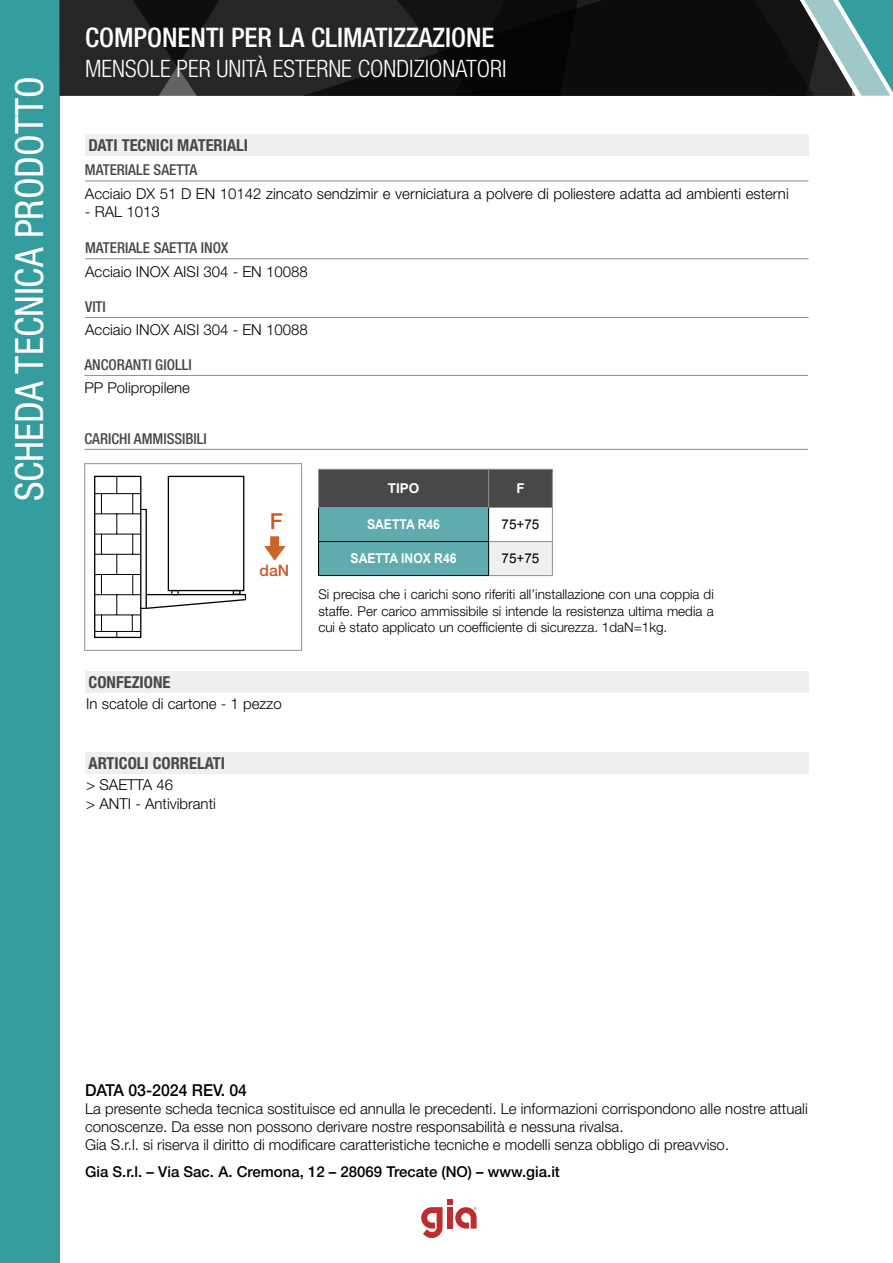
<style>
.page{position:relative;width:893px;height:1263px;background:#fff}
.page>*{position:absolute;margin:0;border:0;box-sizing:border-box;transform-origin:0 0}
.t1{font:condensed 39px "Helvetica Neue LT Std";color:#fff}
.t2{font:500 condensed 27px "Helvetica Neue LT Std";color:#fff}
.t3{font:300 condensed 24px "Helvetica Neue LT Std";color:#fff}
.t4{font:500 22.05px "Helvetica Neue LT Std";color:#c9572c}
.t5{font:700 condensed 16.5px "Helvetica Neue LT Std";color:#484848}
.t6{font:500 16.5px "Helvetica Neue LT Std";color:#000;scale:.96 1}
.t7{font:500 15.75px "Helvetica Neue LT Std";color:#c9572c}
.Stile_di_paragrafo_1{font:300 15px/18px "Helvetica Neue LT Std";color:#000}
.t8{font:500 condensed 15px "Helvetica Neue LT Std";color:#484848}
.t9{font:500 15px "Helvetica Neue LT Std";color:#000}
.t10{font:300 13.5px/16.2px "Helvetica Neue LT Std";color:#000;text-align:justify}
.t11{font:700 13.5px "Arial";color:#fff;scale:.9 1}
.t12{font:13.5px "Arial";color:#000}
.t13{font:700 13.5px "Arial";color:#fff}
</style>
<div class="page">
<div style="left:0;top:0;width:60px;height:1263px;background:#359d9d"></div>
<svg style="left:421px;top:1199px;width:56px;height:39px"></svg>
<svg style="left:64px;top:0;width:740px;height:96px;background:#171717"></svg>
<svg style="left:804px;top:0;width:89px;height:96px;background:#679494"></svg>
<hr style="left:84px;top:449px;width:724px;height:1px;background:#939393">
<svg style="left:319px;top:470px;width:233px;height:105px;background:#658b8c"></svg>
<div style="left:489px;top:541px;width:63px;height:34px;background:#efefef"></div>
<hr style="left:318px;top:507px;width:171px;height:1px;background:#939393">
<hr style="left:489px;top:507px;width:64px;height:1px;background:#939393">
<hr style="left:489px;top:541px;width:64px;height:1px;background:#939393">
<hr style="left:489px;top:575px;width:64px;height:1px;background:#939393">
<hr style="left:318px;top:469px;width:171px;height:1px;background:#939393">
<hr style="left:318px;top:469px;width:1px;height:38px;background:#939393">
<hr style="left:489px;top:469px;width:64px;height:1px;background:#939393">
<hr style="left:488px;top:469px;width:1px;height:38px;background:#939393">
<hr style="left:552px;top:469px;width:1px;height:38px;background:#939393">
<hr style="left:552px;top:508px;width:1px;height:33px;background:#939393">
<hr style="left:552px;top:542px;width:1px;height:33px;background:#939393">
<hr style="left:318px;top:508px;width:1px;height:33px;background:#000">
<hr style="left:488px;top:508px;width:1px;height:33px;background:#000">
<hr style="left:318px;top:541px;width:171px;height:1px;background:#000">
<hr style="left:318px;top:542px;width:1px;height:33px;background:#000">
<hr style="left:488px;top:542px;width:1px;height:33px;background:#000">
<hr style="left:318px;top:575px;width:171px;height:1px;background:#000">
<hr style="left:85px;top:180px;width:723px;height:1px;background:#939393">
<hr style="left:85px;top:317px;width:724px;height:1px;background:#939393">
<hr style="left:84px;top:375px;width:724px;height:1px;background:#939393">
<div style="left:85px;top:134px;width:723px;height:21px;background:#efefef"></div>
<div style="left:85px;top:671px;width:724px;height:21px;background:#efefef"></div>
<div style="left:85px;top:752px;width:724px;height:21px;background:#efefef"></div>
<hr style="left:85px;top:258px;width:724px;height:1px;background:#939393">
<svg style="left:94px;top:475px;width:152px;height:164px"></svg>
<hr style="left:95px;top:631px;width:45px;height:1px;background:#000">
<svg style="left:264px;top:536px;width:22px;height:25px"></svg>
<div style="left:84px;top:463px;width:218px;height:188px;border:1px solid #939393"></div>
<p class="t1" style="left:7px;top:501px;width:426px;rotate:-90deg">SCHEDA TECNICA PRODOTTO</p>
<p class="t2" style="left:85px;top:21px;width:411px">COMPONENTI PER LA CLIMATIZZAZIONE</p>
<p class="t3" style="left:85px;top:55px;width:423px">MENSOLE PER UNITÀ ESTERNE CONDIZIONATORI</p>
<p class="t5" style="left:88px;top:135px;width:161px">DATI TECNICI MATERIALI</p>
<p class="t8" style="left:85px;top:161px;width:114px">MATERIALE SAETTA</p>
<p class="Stile_di_paragrafo_1" style="left:85px;top:184px;width:705px">Acciaio DX 51 D EN 10142 zincato sendzimir e verniciatura a polvere di poliestere adatta ad ambienti esterni</p>
<p class="Stile_di_paragrafo_1" style="left:85px;top:202px;width:76px">- RAL 1013</p>
<p class="t8" style="left:85px;top:239px;width:145px">MATERIALE SAETTA INOX</p>
<p class="Stile_di_paragrafo_1" style="left:85px;top:262px;width:224px">Acciaio INOX AISI 304 - EN 10088</p>
<p class="t8" style="left:85px;top:297px;width:22px">VITI</p>
<p class="Stile_di_paragrafo_1" style="left:85px;top:321px;width:224px">Acciaio INOX AISI 304 - EN 10088</p>
<p class="t8" style="left:84px;top:355px;width:109px">ANCORANTI GIOLLI</p>
<p class="Stile_di_paragrafo_1" style="left:84px;top:379px;width:107px">PP Polipropilene</p>
<p class="t8" style="left:84px;top:429px;width:124px">CARICHI AMMISSIBILI</p>
<p class="t5" style="left:89px;top:672px;width:83px">CONFEZIONE</p>
<p class="t4" style="left:270px;top:508px;width:15px">F</p>
<p class="t7" style="left:259px;top:561px;width:31px">daN</p>
<p class="Stile_di_paragrafo_1" style="left:86px;top:695px;width:197px">In scatole di cartone - 1 pezzo</p>
<p class="t5" style="left:89px;top:753px;width:138px">ARTICOLI CORRELATI</p>
<p class="Stile_di_paragrafo_1" style="left:86px;top:776px;width:88px">&gt; SAETTA 46</p>
<p class="Stile_di_paragrafo_1" style="left:86px;top:794px;width:131px">&gt; ANTI - Antivibranti</p>
<p class="t13" style="left:388px;top:480px;width:33px">TIPO</p>
<p class="t13" style="left:516px;top:480px;width:10px">F</p>
<p class="t11" style="left:367px;top:516px;width:83px">SAETTA R46</p>
<p class="t12" style="left:502px;top:516px;width:39px">75+75</p>
<p class="t11" style="left:351px;top:550px;width:119px">SAETTA INOX R46</p>
<p class="t12" style="left:502px;top:550px;width:39px">75+75</p>
<p class="t10" style="left:318px;top:586px;width:397px">Si precisa che i carichi sono riferiti all’installazione con una coppia di staffe. Per carico ammissibile si intende la resistenza ultima media a cui è stato applicato un coefficiente di sicurezza. 1daN=1kg.</p>
<p class="t6" style="left:85px;top:1080px;width:170px">DATA 03-2024 REV. 04</p>
<p class="Stile_di_paragrafo_1" style="left:85px;top:1099px;width:724px">La presente scheda tecnica sostituisce ed annulla le precedenti. Le informazioni corrispondono alle nostre attuali conoscenze. Da esse non possono derivare nostre responsabilità e nessuna rivalsa.</p>
<p class="Stile_di_paragrafo_1" style="left:85px;top:1135px;width:646px">Gia S.r.l. si riserva il diritto di modificare caratteristiche tecniche e modelli senza obbligo di preavviso.</p>
<p class="t9" style="left:85px;top:1163px;width:476px">Gia S.r.l. – Via Sac. A. Cremona, 12 – 28069 Trecate (NO) – www.gia.it</p>
</div>
